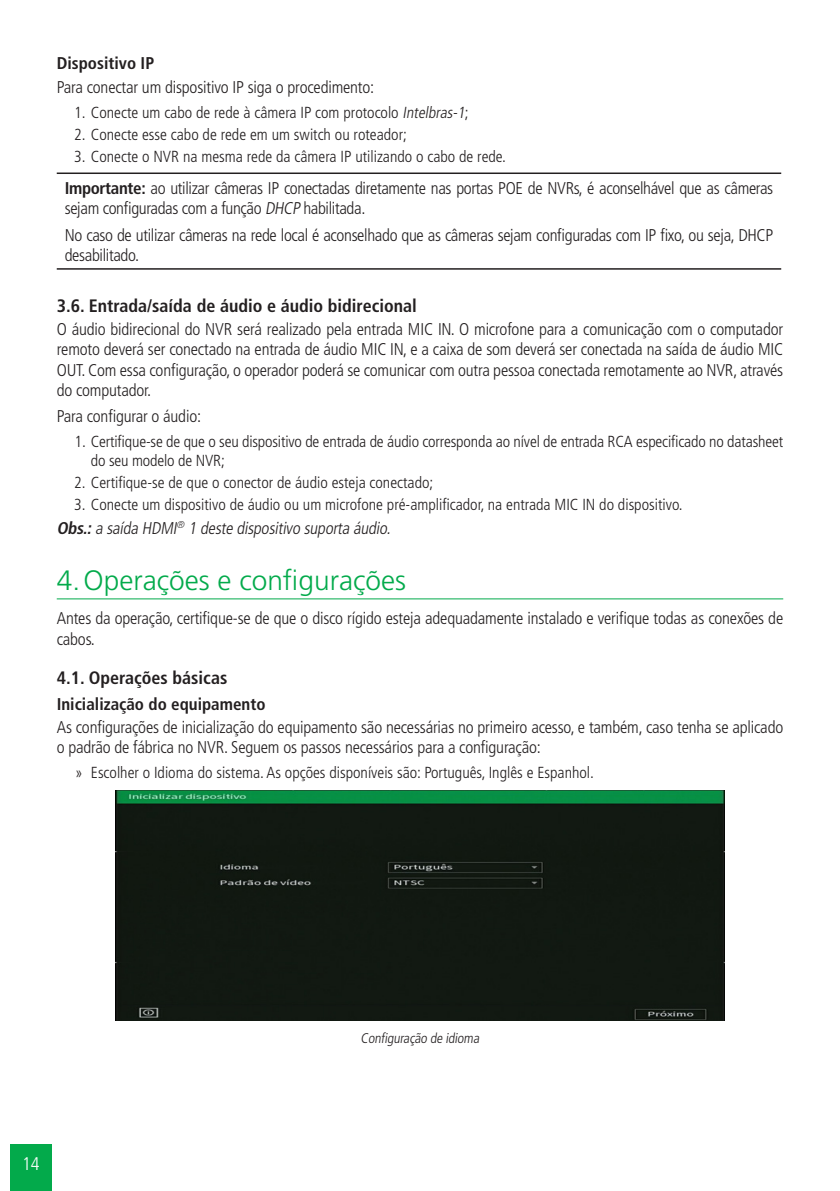
<style>
.page{position:relative;width:840px;height:1191px;background:#fff}
.page>*{position:absolute;margin:0;border:0;box-sizing:border-box;transform-origin:0 0}
.t1{font:300 28px "Frutiger LT Std";color:#03aa4b}
.t2{font:300 condensed 18.2px "Frutiger LT Std";color:#fff}
.t3{font:700 condensed 18px "Frutiger LT Std";color:#231f20}
._0__Corpo_de_texto{font:300 condensed 17px/20.4px "Frutiger LT Std";letter-spacing:-.01em;color:#231f20}
._0__Corpo_de_texto-2{font:italic 300 condensed 17px "Frutiger LT Std";color:#231f20}
._3__Titulo_3{font:700 condensed 17px "Frutiger LT Std";color:#231f20}
.t4{font:300 condensed 16px/19.2px "Frutiger LT Std";color:#231f20}
._7__Legenda{font:300 condensed 14px "Frutiger LT Std";color:#231f20}
.s1{font-style:italic}
.s2{font-weight:700}
</style>
<div class="page">
<div style="left:10px;top:1144px;width:42px;height:47px;background:#03aa4b"></div>
<hr style="left:57px;top:598px;width:725px;height:1px;background:#03aa4b">
<hr style="left:57px;top:172px;width:723px;height:2px;background:#231f20">
<hr style="left:57px;top:268px;width:723px;height:2px;background:#231f20">
<img style="left:115px;top:790px;width:609px;height:230px">
<p class="_3__Titulo_3" style="left:57px;top:53px;width:99px">Dispositivo IP</p>
<p class="_0__Corpo_de_texto" style="left:57px;top:77px;width:319px">Para conectar um dispositivo IP siga o procedimento:</p>
<p class="t4" style="left:74px;top:103px;width:396px">1. Conecte um cabo de rede à câmera IP com protocolo <span class="s1">Intelbras-1</span>;</p>
<p class="t4" style="left:74px;top:125px;width:334px">2. Conecte esse cabo de rede em um switch ou roteador;</p>
<p class="t4" style="left:74px;top:147px;width:433px">3. Conecte o NVR na mesma rede da câmera IP utilizando o cabo de rede.</p>
<p class="_0__Corpo_de_texto" style="left:65px;top:178px;width:709px"><span class="s2">Importante:</span> ao utilizar câmeras IP conectadas diretamente nas portas POE de NVRs, é aconselhável que as câmeras sejam configuradas com a função <span class="s1">DHCP</span> habilitada.</p>
<p class="_0__Corpo_de_texto" style="left:65px;top:225px;width:709px">No caso de utilizar câmeras na rede local é aconselhado que as câmeras sejam configuradas com IP fixo, ou seja, DHCP desabilitado.</p>
<p class="t3" style="left:57px;top:295px;width:361px">3.6. Entrada/saída de áudio e áudio bidirecional</p>
<p class="_0__Corpo_de_texto" style="left:57px;top:319px;width:727px;text-align:justify">O áudio bidirecional do NVR será realizado pela entrada MIC IN. O microfone para a comunicação com o computador remoto deverá ser conectado na entrada de áudio MIC IN, e a caixa de som deverá ser conectada na saída de áudio MIC OUT. Com essa configuração, o operador poderá se comunicar com outra pessoa conectada remotamente ao NVR, através do computador.</p>
<p class="_0__Corpo_de_texto" style="left:57px;top:406px;width:146px">Para configurar o áudio:</p>
<p class="t4" style="left:91px;top:432px;width:693px;text-indent:-16px">1. Certifique-se de que o seu dispositivo de entrada de áudio corresponda ao nível de entrada RCA especificado no datasheet do seu modelo de NVR;</p>
<p class="t4" style="left:74px;top:473px;width:360px">2. Certifique-se de que o conector de áudio esteja conectado;</p>
<p class="t4" style="left:74px;top:495px;width:609px">3. Conecte um dispositivo de áudio ou um microfone pré-amplificador, na entrada MIC IN do dispositivo.</p>
<p class="_0__Corpo_de_texto-2" style="left:57px;top:518px;width:338px"><span class="s2">Obs.:</span>a saída HDMI<sup>®</sup> 1 deste dispositivo suporta áudio.</p>
<p class="t1" style="left:57px;top:564px;width:350px">4.Operações e configurações</p>
<p class="_0__Corpo_de_texto" style="left:57px;top:608px;width:727px">Antes da operação, certifique-se de que o disco rígido esteja adequadamente instalado e verifique todas as conexões de cabos.</p>
<p class="t3" style="left:57px;top:666px;width:172px">4.1. Operações básicas</p>
<p class="_3__Titulo_3" style="left:57px;top:693px;width:210px">Inicialização do equipamento</p>
<p class="_0__Corpo_de_texto" style="left:57px;top:717px;width:727px">As configurações de inicialização do equipamento são necessárias no primeiro acesso, e também, caso tenha se aplicado o padrão de fábrica no NVR. Seguem os passos necessários para a configuração:</p>
<p class="t4" style="left:75px;top:763px;width:520px">» Escolher o Idioma do sistema. As opções disponíveis são: Português, Inglês e Espanhol.</p>
<p class="t2" style="left:22px;top:1153px;width:19px">14</p>
<p class="_7__Legenda" style="left:360px;top:1030px;width:122px">Configuração de idioma</p>
</div>
